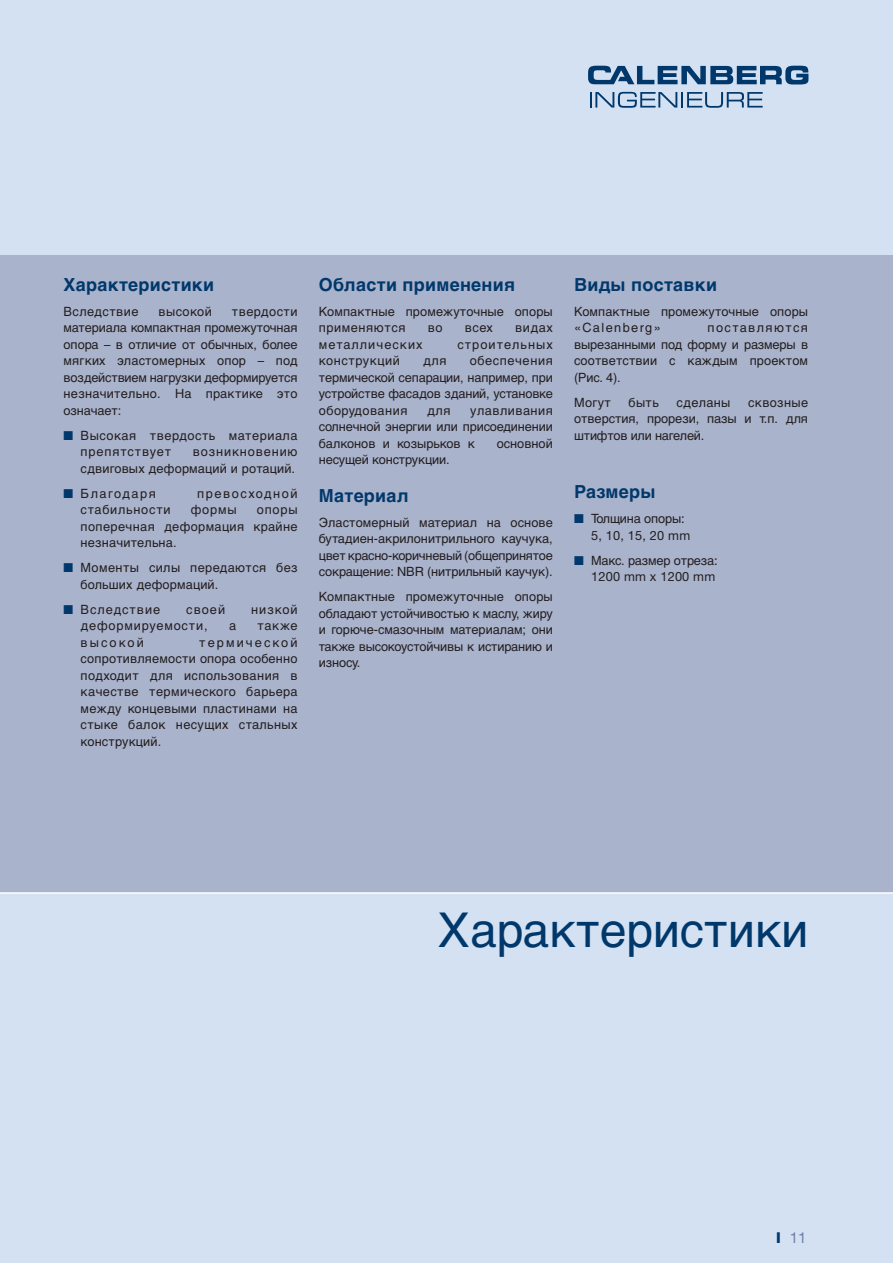
<style>
.page{position:relative;width:893px;height:1263px;background:#fff}
.page>*{position:absolute;margin:0;border:0;box-sizing:border-box;transform-origin:0 0}
.t1{font:48px "Helvetica Cyr Upright";color:#01386b}
.t2{font:700 18px "Helvetica Cyr";letter-spacing:.015em;color:#01386b}
.t3{font:15px "Helvetica Neue";color:#6d7fa6}
.t4{font:12.75px/16.5px "Helvetica Cyr Upright";letter-spacing:.015em;color:#231f20;text-align:justify}
.t5{font:12.75px "Helvetica Cyr Upright";letter-spacing:-.01em;color:#231f20}
.t6{font:12.75px/16.5px "Helvetica Cyr Upright";letter-spacing:.045em;color:#231f20}
.t7{font:12.75px "Helvetica Cyr Upright";letter-spacing:.08em;color:#231f20}
.t8{font:12.75px "Helvetica Neue";letter-spacing:.015em;color:#231f20}
.t9{font:12.75px "Helvetica Cyr Upright";letter-spacing:.125em;color:#231f20}
.t10{font:12.75px "Helvetica Cyr Upright";letter-spacing:.04em;color:#231f20}
.t11{font:12.75px "Helvetica Cyr Upright";letter-spacing:.065em;color:#231f20}
.t12{font:12.75px "Helvetica Cyr Upright";letter-spacing:.06em;color:#231f20}
.t13{font:12.75px "Helvetica Cyr Upright";letter-spacing:.165em;color:#231f20}
.s1{color:#01386b}
.s2{font-family:"Helvetica Neue"}
.s3{font-weight:800;color:#01386b}
</style>
<div class="page">
<div style="left:0;top:0;width:892px;height:1263px;background:#d4e1f2"></div>
<div style="left:0;top:255px;width:892px;height:638px;background:#aab3cc"></div>
<hr style="left:0;top:892px;width:892px;height:2px;background:#fff">
<svg style="left:590px;top:92px;width:172px;height:16px"></svg>
<svg style="left:588px;top:66px;width:220px;height:19px"></svg>
<h2 class="t2" style="left:64px;top:277px;width:152px">Характеристики</h2>
<p class="t10" style="left:64px;top:306px;width:76px">Вследствие</p>
<p class="t10" style="left:158px;top:306px;width:55px">высокой</p>
<p class="t4" style="left:64px;top:304px;width:235px;text-indent:168px">твердости материала компактная промежуточная опора – в отличие от обычных, более мягких эластомерных опор – под воздействием нагрузки деформируется незначительно. На практике это означает:</p>
<p class="t6" style="left:81px;top:428px;width:218px;text-indent:-17px"><span class="s1">■</span> Высокая твердость материала препятствует</p>
<p class="t4" style="left:81px;top:444px;width:218px;text-align:right">возникновению<br>сдвиговых деформаций и ротаций.</p>
<p class="t9" style="left:64px;top:488px;width:94px"><span class="s1">■</span> Благодаря</p>
<p class="t9" style="left:197px;top:488px;width:102px">превосходной</p>
<p class="t12" style="left:81px;top:505px;width:91px">стабильности</p>
<p class="t4" style="left:191px;top:502px;width:47px">формы</p>
<p class="t4" style="left:81px;top:502px;width:218px;text-indent:176px">опоры поперечная деформация крайне незначительна.</p>
<p class="t4" style="left:81px;top:560px;width:218px;text-indent:-17px"><span class="s1">■</span> Моменты силы передаются без больших деформаций.</p>
<p class="t7" style="left:64px;top:604px;width:98px"><span class="s1">■</span> Вследствие</p>
<p class="t4" style="left:186px;top:602px;width:40px">своей</p>
<p class="t4" style="left:251px;top:602px;width:48px">низкой</p>
<p class="t11" style="left:81px;top:621px;width:128px">деформируемости,</p>
<p class="t4" style="left:229px;top:618px;width:9px">а</p>
<p class="t4" style="left:257px;top:618px;width:41px">также</p>
<p class="t13" style="left:81px;top:637px;width:65px">высокой</p>
<p class="t4" style="left:81px;top:635px;width:218px;text-indent:119px">термической сопротивляемости опора особенно подходит для использования в качестве термического барьера между концевыми пластинами на стыке балок несущих стальных конструкций.</p>
<h2 class="t2" style="left:319px;top:277px;width:198px">Области применения</h2>
<p class="t4" style="left:319px;top:304px;width:235px">Компактные промежуточные опоры применяются</p>
<p class="t4" style="left:427px;top:320px;width:16px">во</p>
<p class="t4" style="left:464px;top:320px;width:30px">всех</p>
<p class="t4" style="left:515px;top:320px;width:39px">видах</p>
<p class="t7" style="left:319px;top:339px;width:105px">металлических</p>
<p class="t7" style="left:457px;top:339px;width:97px">строительных</p>
<p class="t6" style="left:319px;top:353px;width:83px">конструкций</p>
<p class="t4" style="left:423px;top:353px;width:25px">для</p>
<p class="t4" style="left:319px;top:353px;width:235px;text-indent:151px">обеспечения термической сепарации, например, при устройстве фасадов зданий, установке оборудования</p>
<p class="t4" style="left:319px;top:403px;width:235px;text-indent:151px">улавливания солнечной энергии или присоединении балконов и козырьков к</p>
<p class="t4" style="left:427px;top:403px;width:25px">для</p>
<p class="t4" style="left:496px;top:436px;width:58px">основной</p>
<p class="t5" style="left:319px;top:455px;width:132px">несущей конструкции.</p>
<h2 class="t2" style="left:319px;top:488px;width:91px">Материал</h2>
<p class="t4" style="left:319px;top:515px;width:235px">Эластомерный материал на основе бутадиен-акрилонитрильного каучука, цвет красно-коричневый (общепринятое сокращение: NBR (нитрильный каучук).</p>
<p class="t4" style="left:319px;top:589px;width:235px">Компактные промежуточные опоры обладают устойчивостью к маслу, жиру и горюче-смазочным материалам; они также высокоустойчивы к истиранию и износу.</p>
<h2 class="t2" style="left:574px;top:277px;width:144px">Виды поставки</h2>
<p class="t4" style="left:574px;top:304px;width:235px">Компактные промежуточные опоры «Calenberg»</p>
<p class="t4" style="left:574px;top:320px;width:235px;text-indent:133px">поставляются вырезанными под форму и размеры в соответствии с каждым проектом (Рис. 4).</p>
<p class="t4" style="left:574px;top:395px;width:38px">Могут</p>
<p class="t4" style="left:628px;top:395px;width:32px">быть</p>
<p class="t4" style="left:676px;top:395px;width:56px">сделаны</p>
<p class="t4" style="left:574px;top:395px;width:235px;text-indent:174px">сквозные отверстия, прорези, пазы и т.п. для штифтов или нагелей.</p>
<h2 class="t2" style="left:574px;top:485px;width:83px">Размеры</h2>
<p class="t5" style="left:574px;top:514px;width:112px"><span class="s1">■</span> Толщина опоры<span class="s2">:</span></p>
<p class="t8" style="left:591px;top:530px;width:101px">5, 10, 15, 20 mm</p>
<p class="t5" style="left:574px;top:555px;width:145px"><span class="s1">■</span> Макс. размер отреза<span class="s2">:</span></p>
<p class="t8" style="left:591px;top:572px;width:126px">1200 mm x 1200 mm</p>
<h1 class="t1" style="left:438px;top:912px;width:371px">Характеристики</h1>
<p class="t3" style="left:776px;top:1233px;width:32px"><span class="s3">I</span> 11</p>
</div>
